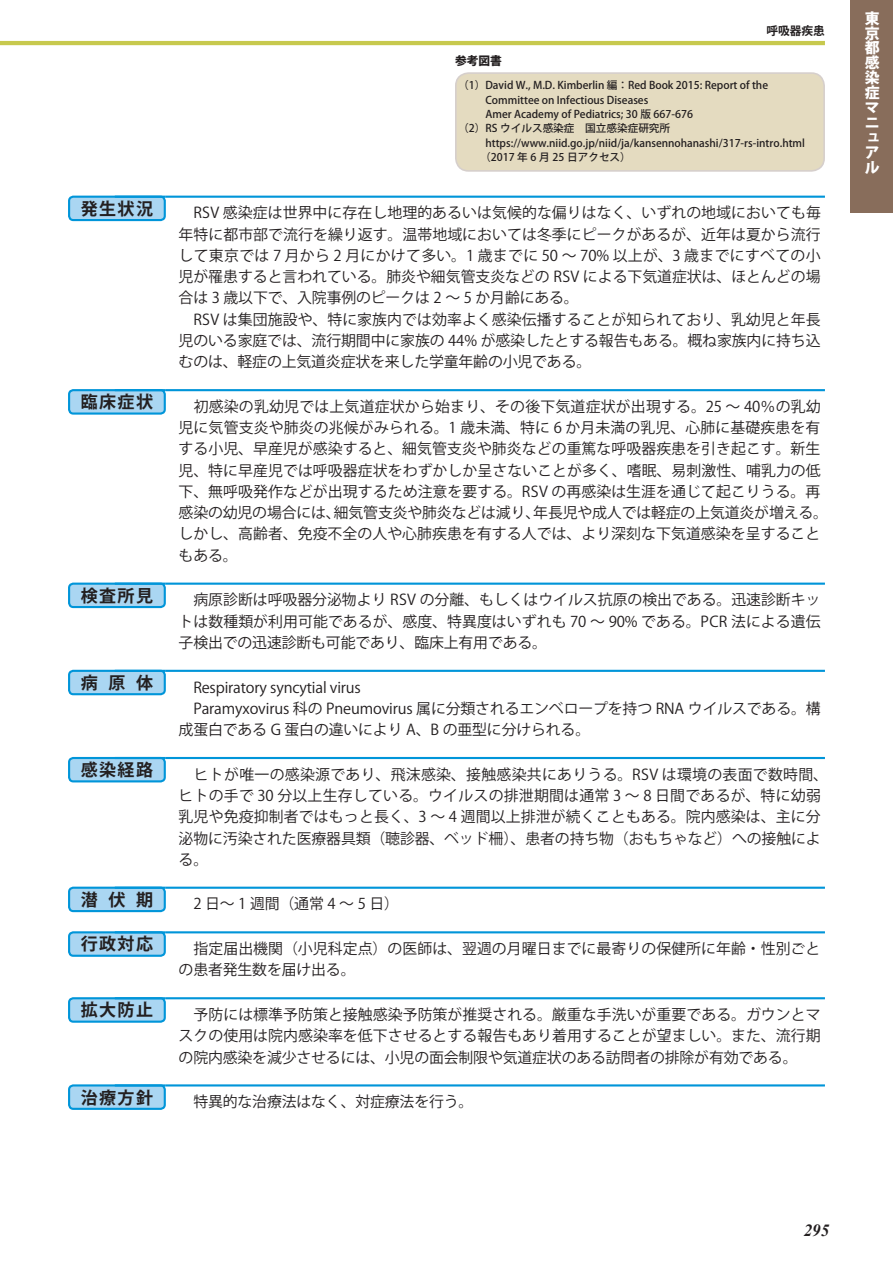
<style>
.page{position:relative;width:893px;height:1263px;background:#fff}
.page>*{position:absolute;margin:0;border:0;box-sizing:border-box;transform-origin:0 0}
.t1{font:700 16.95px "Koz Go Pro";letter-spacing:.085em;color:#231f20}
.t2{font:italic 700 16.95px "Times New Roman";color:#231f20}
.t3{font:14.85px/21.3px "Koz Go Pro";letter-spacing:.005em;color:#231f20}
.t4{font:800 14.85px/14.9px "Koz Go Pro";color:#fff;text-align:justify}
.t5{font:700 11.7px "Koz Go Pro";color:#231f20}
.t6{font:800 11.7px "Koz Go Pro";color:#231f20}
.t7{font:500 10.65px "Koz Go Pro";color:#231f20}
</style>
<div class="page">
<div style="left:850px;top:0;width:43px;height:213px;background:#886d5b"></div>
<hr style="left:0;top:41px;width:825px;height:4px;background:#c7c94e">
<div style="left:456px;top:73px;width:368px;height:98px;background:#e4dbc0;border-radius:13px"></div>
<div style="left:455px;top:72px;width:370px;height:100px;border:2px solid #d6cfcc;border-radius:13px"></div>
<hr style="left:166px;top:196px;width:659px;height:2px;background:#0095d9">
<hr style="left:166px;top:389px;width:659px;height:2px;background:#0095d9">
<hr style="left:166px;top:583px;width:659px;height:2px;background:#0095d9">
<hr style="left:166px;top:670px;width:659px;height:2px;background:#0095d9">
<hr style="left:166px;top:757px;width:659px;height:2px;background:#0095d9">
<hr style="left:166px;top:887px;width:659px;height:2px;background:#0095d9">
<hr style="left:166px;top:931px;width:659px;height:2px;background:#0095d9">
<hr style="left:166px;top:997px;width:659px;height:2px;background:#0095d9">
<hr style="left:166px;top:1084px;width:659px;height:2px;background:#0095d9">
<div style="left:69px;top:197px;width:96px;height:23px;background:#aad6f2;border-radius:4px"></div>
<div style="left:68px;top:196px;width:98px;height:25px;border:2px solid #0095d9;border-radius:4px"></div>
<hr style="left:115px;top:196px;width:51px;height:2px;background:#0095d9">
<div style="left:69px;top:390px;width:96px;height:24px;background:#aad6f2;border-radius:4px"></div>
<div style="left:68px;top:389px;width:98px;height:26px;border:2px solid #0095d9;border-radius:4px"></div>
<hr style="left:115px;top:389px;width:51px;height:2px;background:#0095d9">
<div style="left:69px;top:584px;width:96px;height:23px;background:#aad6f2;border-radius:4px"></div>
<div style="left:68px;top:583px;width:98px;height:25px;border:2px solid #0095d9;border-radius:4px"></div>
<hr style="left:115px;top:583px;width:51px;height:2px;background:#0095d9">
<div style="left:69px;top:671px;width:96px;height:23px;background:#aad6f2;border-radius:4px"></div>
<div style="left:68px;top:670px;width:98px;height:25px;border:2px solid #0095d9;border-radius:4px"></div>
<hr style="left:115px;top:670px;width:51px;height:2px;background:#0095d9">
<div style="left:69px;top:758px;width:96px;height:23px;background:#aad6f2;border-radius:4px"></div>
<div style="left:68px;top:757px;width:98px;height:25px;border:2px solid #0095d9;border-radius:4px"></div>
<hr style="left:115px;top:757px;width:51px;height:2px;background:#0095d9">
<div style="left:69px;top:888px;width:96px;height:23px;background:#aad6f2;border-radius:4px"></div>
<div style="left:68px;top:887px;width:98px;height:25px;border:2px solid #0095d9;border-radius:4px"></div>
<hr style="left:115px;top:887px;width:51px;height:2px;background:#0095d9">
<div style="left:69px;top:932px;width:96px;height:24px;background:#aad6f2;border-radius:4px"></div>
<div style="left:68px;top:931px;width:98px;height:26px;border:2px solid #0095d9;border-radius:4px"></div>
<hr style="left:115px;top:931px;width:51px;height:2px;background:#0095d9">
<div style="left:69px;top:998px;width:96px;height:24px;background:#aad6f2;border-radius:4px"></div>
<div style="left:68px;top:997px;width:98px;height:26px;border:2px solid #0095d9;border-radius:4px"></div>
<hr style="left:115px;top:997px;width:51px;height:2px;background:#0095d9">
<div style="left:69px;top:1085px;width:96px;height:24px;background:#aad6f2;border-radius:4px"></div>
<div style="left:68px;top:1084px;width:98px;height:26px;border:2px solid #0095d9;border-radius:4px"></div>
<hr style="left:115px;top:1084px;width:51px;height:2px;background:#0095d9">
<p class="t1" style="left:81px;top:198px;width:74px">発生状況</p>
<p class="t1" style="left:81px;top:391px;width:74px">臨床症状</p>
<p class="t1" style="left:81px;top:584px;width:74px">検査所見</p>
<p class="t1" style="left:81px;top:672px;width:74px">病原体</p>
<p class="t1" style="left:81px;top:759px;width:74px">感染経路</p>
<p class="t1" style="left:81px;top:889px;width:74px">潜伏期</p>
<p class="t1" style="left:81px;top:933px;width:74px">行政対応</p>
<p class="t1" style="left:81px;top:999px;width:74px">拡大防止</p>
<p class="t1" style="left:81px;top:1086px;width:74px">治療方針</p>
<p class="t5" style="left:766px;top:23px;width:60px">呼吸器疾患</p>
<p class="t6" style="left:455px;top:53px;width:48px">参考図書</p>
<p class="t7" style="left:458px;top:79px;width:311px">（1）David W., M.D. Kimberlin 編：Red Book 2015: Report of the</p>
<p class="t7" style="left:485px;top:93px;width:164px">Committee on Infectious Diseases</p>
<p class="t7" style="left:485px;top:107px;width:209px">Amer Academy of Pediatrics; 30 版 667-676</p>
<p class="t7" style="left:458px;top:122px;width:214px">（2）RS ウイルス感染症　国立感染症研究所</p>
<p class="t7" style="left:485px;top:136px;width:321px">https://www.niid.go.jp/niid/ja/kansennohanashi/317-rs-intro.html</p>
<p class="t7" style="left:480px;top:150px;width:152px">（2017 年 6 月 25 日アクセス）</p>
<p class="t3" style="left:179px;top:203px;width:644px">　RSV 感染症は世界中に存在し地理的あるいは気候的な偏りはなく、いずれの地域においても毎年特に都市部で流行を繰り返す。温帯地域においては冬季にピークがあるが、近年は夏から流行して東京では 7 月から 2 月にかけて多い。1 歳までに 50 〜 70% 以上が、3 歳までにすべての小児が罹患すると言われている。肺炎や細気管支炎などの RSV による下気道症状は、ほとんどの場合は 3 歳以下で、入院事例のピークは 2 〜 5 か月齢にある。<br>　RSV は集団施設や、特に家族内では効率よく感染伝播することが知られており、乳幼児と年長児のいる家庭では、流行期間中に家族の 44% が感染したとする報告もある。概ね家族内に持ち込むのは、軽症の上気道炎症状を来した学童年齢の小児である。</p>
<p class="t3" style="left:179px;top:396px;width:651px">　初感染の乳幼児では上気道症状から始まり、その後下気道症状が出現する。25 ～ 40％の乳幼児に気管支炎や肺炎の兆候がみられる。1 歳未満、特に 6 か月未満の乳児、心肺に基礎疾患を有する小児、早産児が感染すると、細気管支炎や肺炎などの重篤な呼吸器疾患を引き起こす。新生児、特に早産児では呼吸器症状をわずかしか呈さないことが多く、嗜眠、易刺激性、哺乳力の低下、無呼吸発作などが出現するため注意を要する。RSV の再感染は生涯を通じて起こりうる。再感染の幼児の場合には、細気管支炎や肺炎などは減り、年長児や成人では軽症の上気道炎が増える。しかし、高齢者、免疫不全の人や心肺疾患を有する人では、より深刻な下気道感染を呈することもある。</p>
<p class="t3" style="left:179px;top:590px;width:644px;text-align:justify">　病原診断は呼吸器分泌物より RSV の分離、もしくはウイルス抗原の検出である。迅速診断キットは数種類が利用可能であるが、感度、特異度はいずれも 70 〜 90% である。PCR 法による遺伝子検出での迅速診断も可能であり、臨床上有用である。</p>
<p class="t3" style="left:179px;top:677px;width:644px">　Respiratory syncytial virus<br>　Paramyxovirus 科の Pneumovirus 属に分類されるエンベロープを持つ RNA ウイルスである。構成蛋白である G 蛋白の違いにより A、B の亜型に分けられる。</p>
<p class="t3" style="left:179px;top:764px;width:651px">　ヒトが唯一の感染源であり、飛沫感染、接触感染共にありうる。RSV は環境の表面で数時間、ヒトの手で 30 分以上生存している。ウイルスの排泄期間は通常 3 ～ 8 日間であるが、特に幼弱乳児や免疫抑制者ではもっと長く、3 ～ 4 週間以上排泄が続くこともある。院内感染は、主に分泌物に汚染された医療器具類（聴診器、ベッド柵）、患者の持ち物（おもちゃなど）への接触による。</p>
<p class="t3" style="left:179px;top:894px;width:222px">　2 日～ 1 週間（通常 4 ～ 5 日）</p>
<p class="t3" style="left:179px;top:938px;width:643px">　指定届出機関（小児科定点）の医師は、翌週の月曜日までに最寄りの保健所に年齢・性別ごとの患者発生数を届け出る。</p>
<p class="t3" style="left:179px;top:1004px;width:644px;text-align:justify">　予防には標準予防策と接触感染予防策が推奨される。厳重な手洗いが重要である。ガウンとマスクの使用は院内感染率を低下させるとする報告もあり着用することが望ましい。また、流行期の院内感染を減少させるには、小児の面会制限や気道症状のある訪問者の排除が有効である。</p>
<p class="t3" style="left:179px;top:1091px;width:296px">　特異的な治療法はなく、対症療法を行う。</p>
<p class="t4" style="left:865px;top:12px;width:16px">東京都感染症マニュアル</p>
<p class="t2" style="left:804px;top:1219px;width:27px">295</p>
</div>
